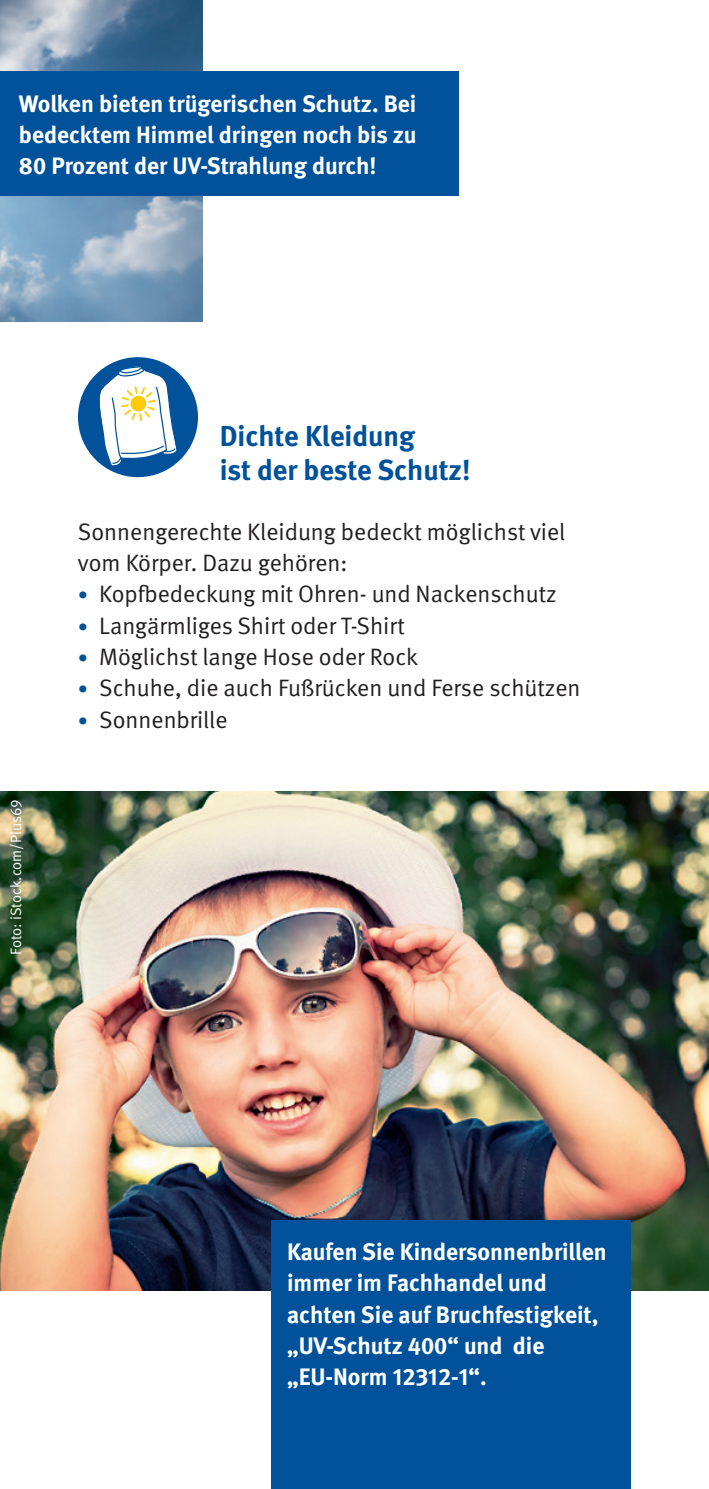
<style>
.page{position:relative;width:709px;height:1489px;background:#fff}
.page>*{position:absolute;margin:0;border:0;box-sizing:border-box;transform-origin:0 0}
.t1{font:700 28.75px/33.8px "DGUV Meta";color:#01519b}
.t2{font:23.75px/31.2px "DGUV Meta";color:#231f20}
.t3{font:700 23.75px/31.2px "DGUV Meta";color:#fff;text-align:justify}
.t4{font:15px "DGUV Meta";color:#fff}
.s1{font-size:20px;color:#01519b}
</style>
<div class="page">
<img style="left:0;top:0;width:202px;height:321px">
<div style="left:0;top:72px;width:458px;height:124px;background:#01519b"></div>
<img style="left:0;top:791px;width:709px;height:499px">
<div style="left:272px;top:1220px;width:359px;height:268px;background:#01519b"></div>
<div style="left:78px;top:357px;width:120px;height:120px;background:#01519b;border-radius:50%"></div>
<svg style="left:99px;top:365px;width:79px;height:103px"></svg>
<p class="t3" style="left:19px;top:88px;width:399px">Wolken bieten trügerischen Schutz. Bei bedecktem Himmel dringen noch bis zu 80 Prozent der UV-Strahlung durch!</p>
<p class="t1" style="left:220px;top:420px;width:252px">Dichte Kleidung<br>ist der beste Schutz!</p>
<p class="t4" style="left:7px;top:954px;width:157px;rotate:-90deg">Foto: iStock.com/Plus69</p>
<p class="t2" style="left:78px;top:516px;width:489px">Sonnengerechte Kleidung bedeckt möglichst viel vom Körper. Dazu gehören:</p>
<p class="t2" style="left:78px;top:579px;width:480px"><span class="s1">•</span> Kopfbedeckung mit Ohren- und Nackenschutz</p>
<p class="t2" style="left:78px;top:610px;width:328px"><span class="s1">•</span> Langärmliges Shirt oder T-Shirt</p>
<p class="t2" style="left:78px;top:641px;width:341px"><span class="s1">•</span> Möglichst lange Hose oder Rock</p>
<p class="t2" style="left:78px;top:673px;width:504px"><span class="s1">•</span> Schuhe, die auch Fußrücken und Ferse schützen</p>
<p class="t2" style="left:78px;top:704px;width:151px"><span class="s1">•</span> Sonnenbrille</p>
<p class="t3" style="left:287px;top:1236px;width:321px;text-align:left">Kaufen Sie Kindersonnenbrillen immer im Fachhandel und achten Sie auf Bruchfestigkeit, „UV-Schutz 400“ und die „EU-Norm 12312-1“.</p>
</div>
